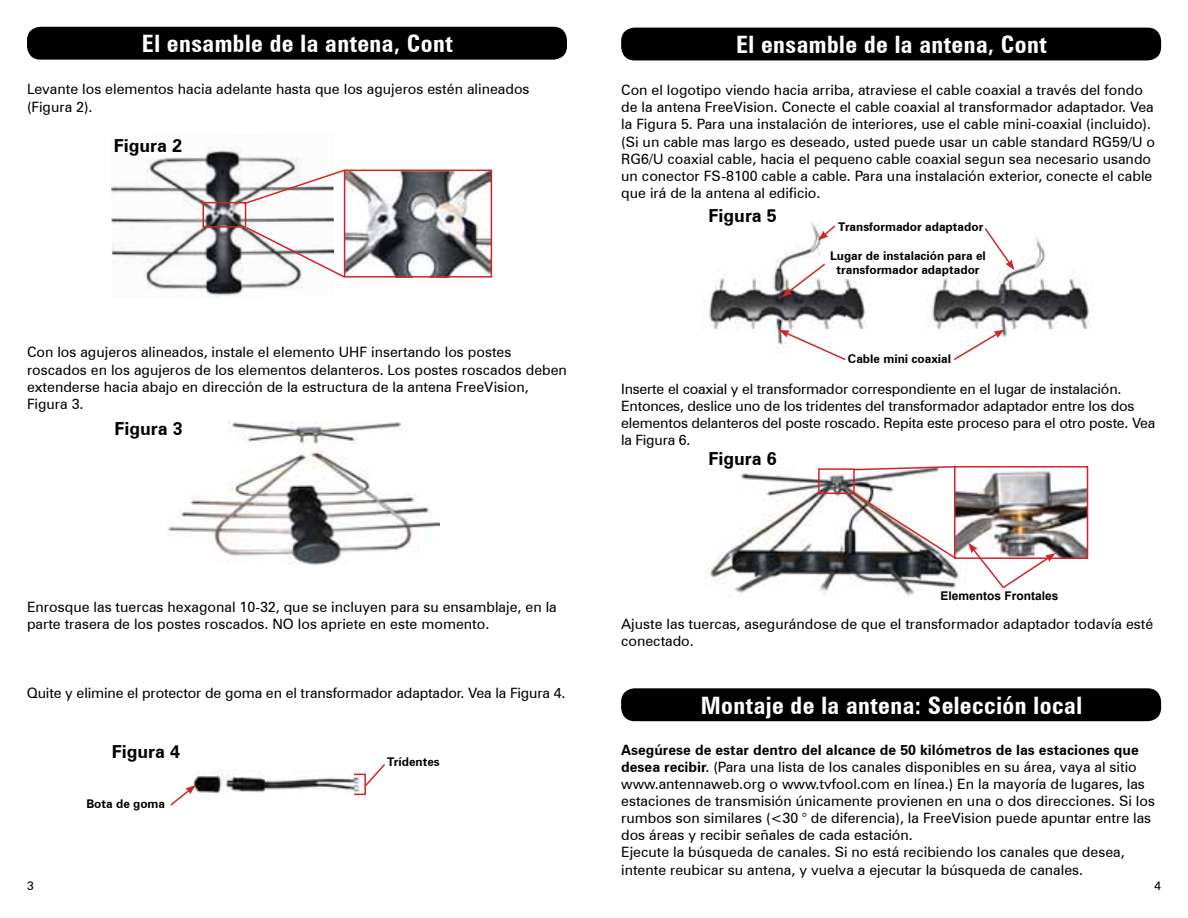
<style>
.page{position:relative;width:1188px;height:918px;background:#fff}
.page>*{position:absolute;margin:0;border:0;box-sizing:border-box;transform-origin:0 0}
.t1{font:700 condensed 24px "Zurich BT";letter-spacing:.02em;color:#fff}
.t2{font:700 18px "Zurich BT";color:#000}
.t3{font:14.25px/17.1px "Zurich BT";color:#000}
.t4{font:700 12px/14.4px "Zurich BT";color:#000;text-align:center}
.t5{font:700 12px "Arial";color:#000}
.t6{font:12px "Zurich BT";color:#000}
.s1{font-weight:700}
</style>
<div class="page">
<div style="left:27px;top:27px;width:540px;height:33px;background:#000;border-radius:14px"></div>
<div style="left:621px;top:28px;width:540px;height:32px;background:#000;border-radius:14px"></div>
<div style="left:621px;top:688px;width:540px;height:33px;background:#000;border-radius:14px"></div>
<img style="left:347px;top:173px;width:142px;height:102px">
<img style="left:111px;top:146px;width:223px;height:151px">
<div style="left:203px;top:202px;width:43px;height:26px;border:2px solid #d2232a"></div>
<svg style="left:242px;top:168px;width:104px;height:38px"></svg>
<svg style="left:245px;top:226px;width:99px;height:53px"></svg>
<div style="left:344px;top:170px;width:148px;height:108px;border:2px solid #d2232a"></div>
<img style="left:167px;top:421px;width:272px;height:144px">
<img style="left:925px;top:237px;width:165px;height:104px">
<img style="left:702px;top:221px;width:164px;height:127px">
<svg style="left:779px;top:330px;width:68px;height:31px"></svg>
<svg style="left:952px;top:330px;width:52px;height:30px"></svg>
<svg style="left:983px;top:228px;width:31px;height:42px"></svg>
<svg style="left:782px;top:262px;width:45px;height:35px"></svg>
<svg style="left:818px;top:224px;width:19px;height:16px"></svg>
<img style="left:705px;top:466px;width:254px;height:132px">
<img style="left:957px;top:469px;width:128px;height:87px">
<div style="left:818px;top:468px;width:37px;height:26px;border:2px solid #d2232a"></div>
<svg style="left:852px;top:466px;width:102px;height:5px"></svg>
<svg style="left:852px;top:491px;width:106px;height:69px"></svg>
<svg style="left:968px;top:543px;width:88px;height:45px"></svg>
<div style="left:954px;top:466px;width:134px;height:93px;border:2px solid #d2232a"></div>
<img style="left:193px;top:769px;width:169px;height:27px">
<hr style="left:364px;top:774px;width:2px;height:21px;background:#d2232a">
<svg style="left:170px;top:785px;width:26px;height:21px"></svg>
<svg style="left:354px;top:764px;width:31px;height:24px"></svg>
<h1 class="t1" style="left:142px;top:29px;width:312px">El ensamble de la antena, Cont</h1>
<p class="t3" style="left:27px;top:81px;width:504px">Levante los elementos hacia adelante hasta que los agujeros estén alineados (Figura 2).</p>
<p class="t2" style="left:114px;top:135px;width:70px">Figura 2</p>
<p class="t3" style="left:27px;top:344px;width:542px">Con los agujeros alineados, instale el elemento UHF insertando los postes roscados en los agujeros de los elementos delanteros. Los postes roscados deben extenderse hacia abajo en dirección de la estructura de la antena FreeVision, Figura 3.</p>
<p class="t2" style="left:115px;top:418px;width:70px">Figura 3</p>
<p class="t3" style="left:27px;top:598px;width:531px">Enrosque las tuercas hexagonal 10-32, que se incluyen para su ensamblaje, en la parte trasera de los postes roscados. NO los apriete en este momento.</p>
<p class="t3" style="left:27px;top:684px;width:540px">Quite y elimine el protector de goma en el transformador adaptador. Vea la Figura 4.</p>
<p class="t2" style="left:112px;top:741px;width:70px">Figura 4</p>
<p class="t4" style="left:86px;top:797px;width:80px">Bota de goma</p>
<p class="t4" style="left:387px;top:755px;width:54px">Trídentes</p>
<h1 class="t1" style="left:736px;top:30px;width:312px">El ensamble de la antena, Cont</h1>
<p class="t3" style="left:621px;top:82px;width:535px">Con el logotipo viendo hacia arriba, atraviese el cable coaxial a través del fondo de la antena FreeVision. Conecte el cable coaxial al transformador adaptador. Vea la Figura 5. Para una instalación de interiores, use el cable mini-coaxial (incluido). (Si un cable mas largo es deseado, usted puede usar un cable standard RG59/U o RG6/U coaxial cable, hacia el pequeno cable coaxial segun sea necesario usando un conector FS-8100 cable a cable. Para una instalación exterior, conecte el cable que irá de la antena al edificio.</p>
<p class="t2" style="left:709px;top:205px;width:70px">Figura 5</p>
<p class="t4" style="left:838px;top:219px;width:147px">Transformador adaptador</p>
<p class="t4" style="left:830px;top:248px;width:157px">Lugar de instalación para el transformador adaptador</p>
<p class="t4" style="left:848px;top:352px;width:105px">Cable mini coaxial</p>
<p class="t3" style="left:621px;top:380px;width:536px">Inserte el coaxial y el transformador correspondiente en el lugar de instalación.<br>Entonces, deslice uno de los tridentes del transformador adaptador entre los dos elementos delanteros del poste roscado. Repita este proceso para el otro poste. Vea la Figura 6.</p>
<p class="t2" style="left:709px;top:448px;width:70px">Figura 6</p>
<p class="t5" style="left:941px;top:588px;width:120px">Elementos Frontales</p>
<p class="t3" style="left:621px;top:615px;width:534px">Ajuste las tuercas, asegurándose de que el transformador adaptador todavía esté conectado.</p>
<h1 class="t1" style="left:701px;top:691px;width:383px">Montaje de la antena: Selección local</h1>
<p class="t3" style="left:621px;top:741px;width:535px"><span class="s1">Asegúrese de estar dentro del alcance de 50 kilómetros de las estaciones que desea recibir.</span> (Para una lista de los canales disponibles en su área, vaya al sitio www.antennaweb.org o www.tvfool.com en línea.) En la mayoría de lugares, las estaciones de transmisión únicamente provienen en una o dos direcciones. Si los rumbos son similares (&lt;30 ° de diferencia), la FreeVision puede apuntar entre las dos áreas y recibir señales de cada estación.<br>Ejecute la búsqueda de canales. Si no está recibiendo los canales que desea, intente reubicar su antena, y vuelva a ejecutar la búsqueda de canales.</p>
<p class="t6" style="left:27px;top:878px;width:8px">3</p>
<p class="t6" style="left:1154px;top:878px;width:8px">4</p>
</div>
